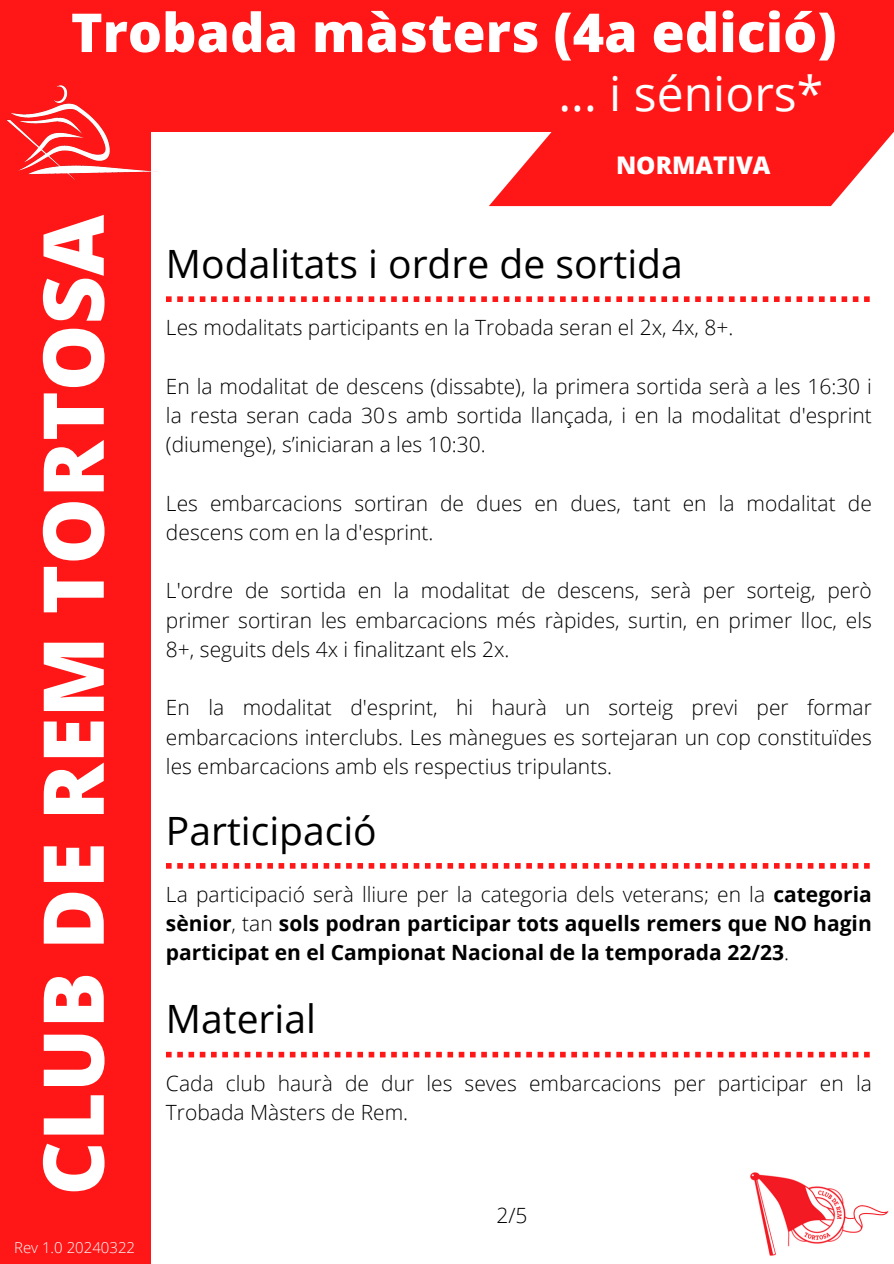
<style>
.page{position:relative;width:894px;height:1264px;background:#fff}
.page>*{position:absolute;margin:0;border:0;box-sizing:border-box;transform-origin:0 0}
.t1{font:800 84px "Open Sans";color:#fff}
.t2{font:800 53.7px "Open Sans";color:#fff}
.t3{font:48px "Open Sans";color:#fff}
.t4{font:39px "Open Sans";color:#000}
.t5{font:800 24.3px "Open Sans";color:#fff}
.t6{font:300 21px/29.2px "Open Sans";color:#000;text-align:justify}
.t7{font:700 21px/29.2px "Open Sans";color:#000;text-align:justify}
.t8{font:300 15px "Open Sans";color:#fff}
.s1{font-weight:300}
</style>
<div class="page">
<div style="left:0;top:0;width:893px;height:131px;background:#ff1616"></div>
<div style="left:0;top:0;width:151px;height:1263px;background:#ff1616"></div>
<img style="left:750px;top:1172px;width:139px;height:84px">
<svg style="left:166px;top:296px;width:703px;height:6px"></svg>
<svg style="left:488px;top:131px;width:405px;height:75px"></svg>
<img style="left:6px;top:85px;width:160px;height:95px">
<svg style="left:166px;top:863px;width:703px;height:5px"></svg>
<svg style="left:166px;top:1051px;width:703px;height:6px"></svg>
<p class="t2" style="left:71px;top:-5px;width:766px">Trobada màsters (4a edició)</p>
<h6 class="t3" style="left:558px;top:60px;width:266px">... i séniors*</h6>
<h3 class="t1" style="left:14px;top:1195px;width:982px;rotate:-90deg">CLUB DE REM TORTOSA</h3>
<h6 class="t8" style="left:14px;top:1236px;width:122px">Rev 1.0 20240322</h6>
<p class="t5" style="left:616px;top:148px;width:156px">NORMATIVA</p>
<h5 class="t4" style="left:166px;top:236px;width:518px">Modalitats i ordre de sortida</h5>
<h4 class="t6" style="left:166px;top:312px;width:569px">Les modalitats participants en la Trobada seran el 2x, 4x, 8+.</h4>
<h6 class="t6" style="left:166px;top:371px;width:707px">En la modalitat de descens (dissabte), la primera sortida serà a les 16:30 i la resta seran cada 30s amb sortida llançada, i en la modalitat d'esprint (diumenge), s’iniciaran a les 10:30.</h6>
<h6 class="t6" style="left:166px;top:488px;width:707px">Les embarcacions sortiran de dues en dues, tant en la modalitat de descens com en la d'esprint.</h6>
<h6 class="t6" style="left:166px;top:575px;width:707px">L'ordre de sortida en la modalitat de descens, serà per sorteig, però primer sortiran les embarcacions més ràpides, surtin, en primer lloc, els 8+, seguits dels 4x i finalitzant els 2x.</h6>
<h6 class="t6" style="left:166px;top:692px;width:707px">En la modalitat d'esprint, hi haurà un sorteig previ per formar embarcacions interclubs. Les mànegues es sortejaran un cop constituïdes les embarcacions amb els respectius tripulants.</h6>
<h4 class="t4" style="left:166px;top:802px;width:212px">Participació</h4>
<h6 class="t7" style="left:166px;top:879px;width:707px"><span class="s1">La participació serà lliure per la categoria dels veterans; en la</span> categoria sènior<span class="s1">, tan</span> sols podran participar tots aquells remers que NO hagin participat en el Campionat Nacional de la temporada 22/23<span class="s1">.</span></h6>
<h4 class="t4" style="left:166px;top:991px;width:151px">Material</h4>
<h6 class="t6" style="left:166px;top:1067px;width:707px">Cada club haurà de dur les seves embarcacions per participar en la<br>Trobada Màsters de Rem.</h6>
<p class="t6" style="left:496px;top:1200px;width:33px">2/5</p>
</div>
